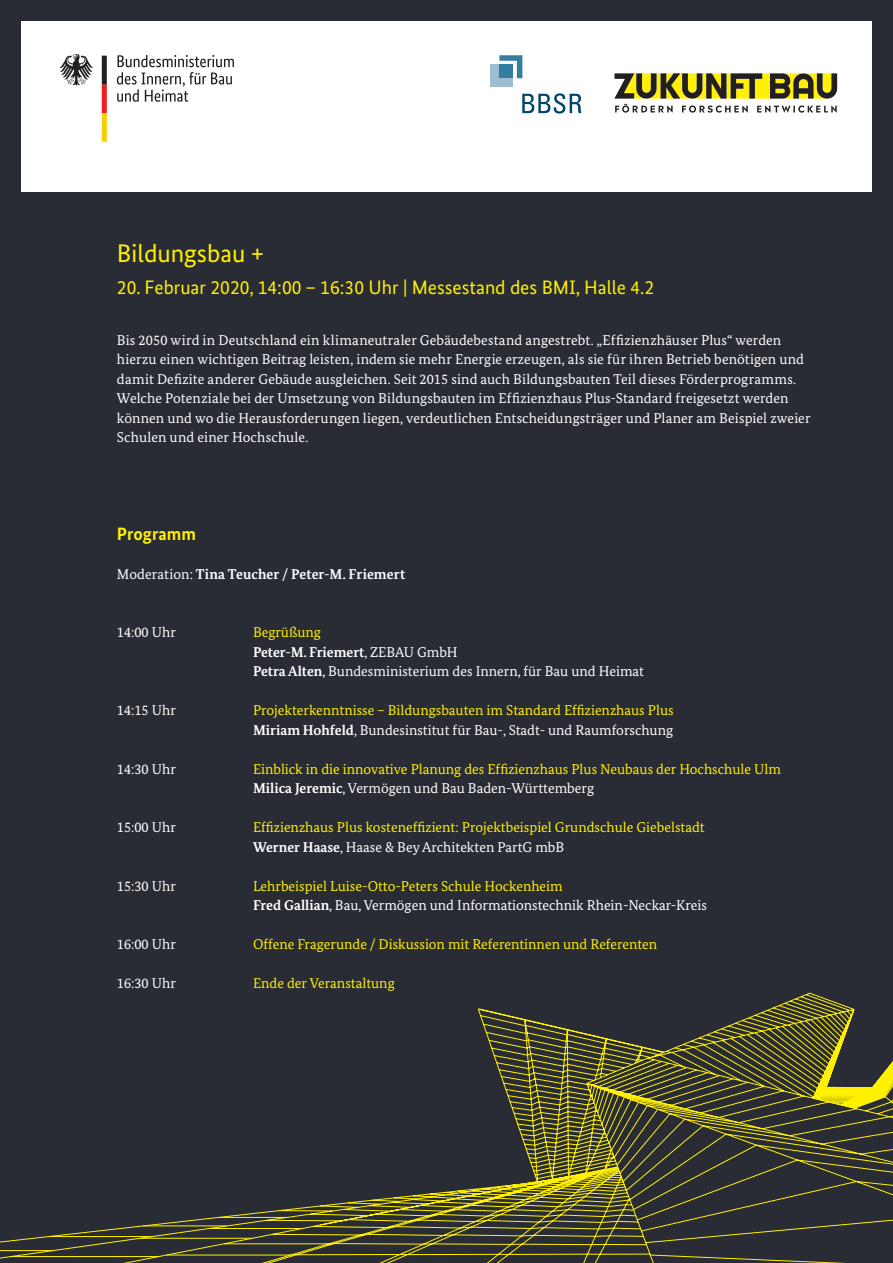
<style>
.page{position:relative;width:893px;height:1263px;background:#292c34}
.page>*{position:absolute;margin:0;border:0;box-sizing:border-box;transform-origin:0 0}
.Headline{font:25.5px "Bundes Sans";color:#fff101}
.Headline-2{font:19.5px "Bundes Sans";color:#fff101}
.Zwischenüberschrift{font:700 18px "Bundes Sans";color:#fff101}
.Fließtext{font:14.25px/19.5px "Bundes Serif";letter-spacing:.005em;color:#fff}
.Fließ_Einzug{font:14.25px "Bundes Serif";color:#fff101}
.Fließ_Einzug-2{font:14.25px "Bundes Serif";color:#fff}
.Fließtext-2{font:700 14.25px "Bundes Serif";letter-spacing:.005em;color:#fff}
.Fließ_Einzug-3{font:700 14.25px "Bundes Serif";color:#fff}
.s1{font-weight:400}
.s2{font-weight:700}
</style>
<div class="page">
<div style="left:21px;top:21px;width:851px;height:170px;background:#fff"></div>
<svg style="left:117px;top:55px;width:117px;height:47px"></svg>
<svg style="left:60px;top:54px;width:33px;height:32px"></svg>
<svg style="left:102px;top:56px;width:5px;height:86px"></svg>
<svg style="left:522px;top:93px;width:59px;height:21px"></svg>
<div style="left:490px;top:64px;width:23px;height:23px;background:#9fbdd2"></div>
<svg style="left:499px;top:55px;width:23px;height:23px"></svg>
<svg style="left:614px;top:73px;width:223px;height:40px"></svg>
<svg style="left:0;top:992px;width:893px;height:271px"></svg>
<hr style="left:166px;top:1255px;width:125px;height:1px;background:#fff101">
<hr style="left:209px;top:1228px;width:94px;height:1px;background:#fff101">
<hr style="left:140px;top:1238px;width:112px;height:1px;background:#fff101">
<hr style="left:10px;top:1256px;width:149px;height:1px;background:#fff101">
<hr style="left:219px;top:1217px;width:68px;height:1px;background:#fff101">
<hr style="left:143px;top:1226px;width:84px;height:1px;background:#fff101">
<hr style="left:49px;top:1236px;width:103px;height:1px;background:#fff101">
<hr style="left:0;top:1250px;width:53px;height:1px;background:#fff101">
<h1 class="Headline" style="left:117px;top:238px;width:148px">Bildungsbau +</h1>
<h1 class="Headline-2" style="left:117px;top:275px;width:539px">20. Februar 2020, 14:00 – 16:30 Uhr | Messestand des BMI, Halle 4.2</h1>
<p class="Fließtext" style="left:117px;top:330px;width:695px">Bis 2050 wird in Deutschland ein klimaneutraler Gebäudebestand angestrebt. „Effizienzhäuser Plus“ werden hierzu einen wichtigen Beitrag leisten, indem sie mehr Energie erzeugen, als sie für ihren Betrieb benötigen und damit Defizite anderer Gebäude ausgleichen. Seit 2015 sind auch Bildungsbauten Teil dieses Förderprogramms.<br>Welche Potenziale bei der Umsetzung von Bildungsbauten im Effizienzhaus Plus-Standard freigesetzt werden können und wo die Herausforderungen liegen, verdeutlichen Entscheidungsträger und Planer am Beispiel zweier Schulen und einer Hochschule.</p>
<h2 class="Zwischenüberschrift" style="left:117px;top:523px;width:80px">Programm</h2>
<p class="Fließtext-2" style="left:117px;top:565px;width:290px"><span class="s1">Moderation:</span> Tina Teucher / Peter-M. Friemert</p>
<p class="Fließ_Einzug-2" style="left:117px;top:624px;width:60px">14:00 Uhr</p>
<p class="Fließ_Einzug" style="left:253px;top:624px;width:69px">Begrüßung</p>
<p class="Fließ_Einzug-3" style="left:253px;top:643px;width:206px">Peter-M. Friemert<span class="s1">, ZEBAU GmbH</span></p>
<p class="Fließ_Einzug-2" style="left:253px;top:663px;width:393px"><span class="s2">Petra Alten</span>, Bundesministerium des Innern, für Bau und Heimat</p>
<p class="Fließ_Einzug-2" style="left:117px;top:702px;width:60px">14:15 Uhr</p>
<p class="Fließ_Einzug" style="left:253px;top:702px;width:422px">Projekterkenntnisse – Bildungsbauten im Standard Effizienzhaus Plus</p>
<p class="Fließ_Einzug-2" style="left:253px;top:721px;width:422px"><span class="s2">Miriam Hohfeld</span>, Bundesinstitut für Bau-, Stadt- und Raumforschung</p>
<p class="Fließ_Einzug-2" style="left:117px;top:760px;width:60px">14:30 Uhr</p>
<p class="Fließ_Einzug" style="left:253px;top:760px;width:529px">Einblick in die innovative Planung des Effizienzhaus Plus Neubaus der Hochschule Ulm</p>
<p class="Fließ_Einzug-2" style="left:253px;top:780px;width:343px"><span class="s2">Milica Jeremic</span>, Vermögen und Bau Baden-Württemberg</p>
<p class="Fließ_Einzug-2" style="left:117px;top:819px;width:60px">15:00 Uhr</p>
<p class="Fließ_Einzug" style="left:253px;top:819px;width:453px">Effizienzhaus Plus kosteneffizient: Projektbeispiel Grundschule Giebelstadt</p>
<p class="Fließ_Einzug-2" style="left:253px;top:838px;width:313px"><span class="s2">Werner Haase</span>, Haase &amp; Bey Architekten PartG mbB</p>
<p class="Fließ_Einzug-2" style="left:117px;top:877px;width:60px">15:30 Uhr</p>
<p class="Fließ_Einzug" style="left:253px;top:877px;width:311px">Lehrbeispiel Luise-Otto-Peters Schule Hockenheim</p>
<p class="Fließ_Einzug-2" style="left:253px;top:897px;width:455px"><span class="s2">Fred Gallian</span>, Bau, Vermögen und Informationstechnik Rhein-Neckar-Kreis</p>
<p class="Fließ_Einzug-2" style="left:117px;top:936px;width:60px">16:00 Uhr</p>
<p class="Fließ_Einzug" style="left:253px;top:936px;width:406px">Offene Fragerunde / Diskussion mit Referentinnen und Referenten</p>
<p class="Fließ_Einzug-2" style="left:117px;top:975px;width:60px">16:30 Uhr</p>
<p class="Fließ_Einzug" style="left:253px;top:975px;width:143px">Ende der Veranstaltung</p>
</div>
